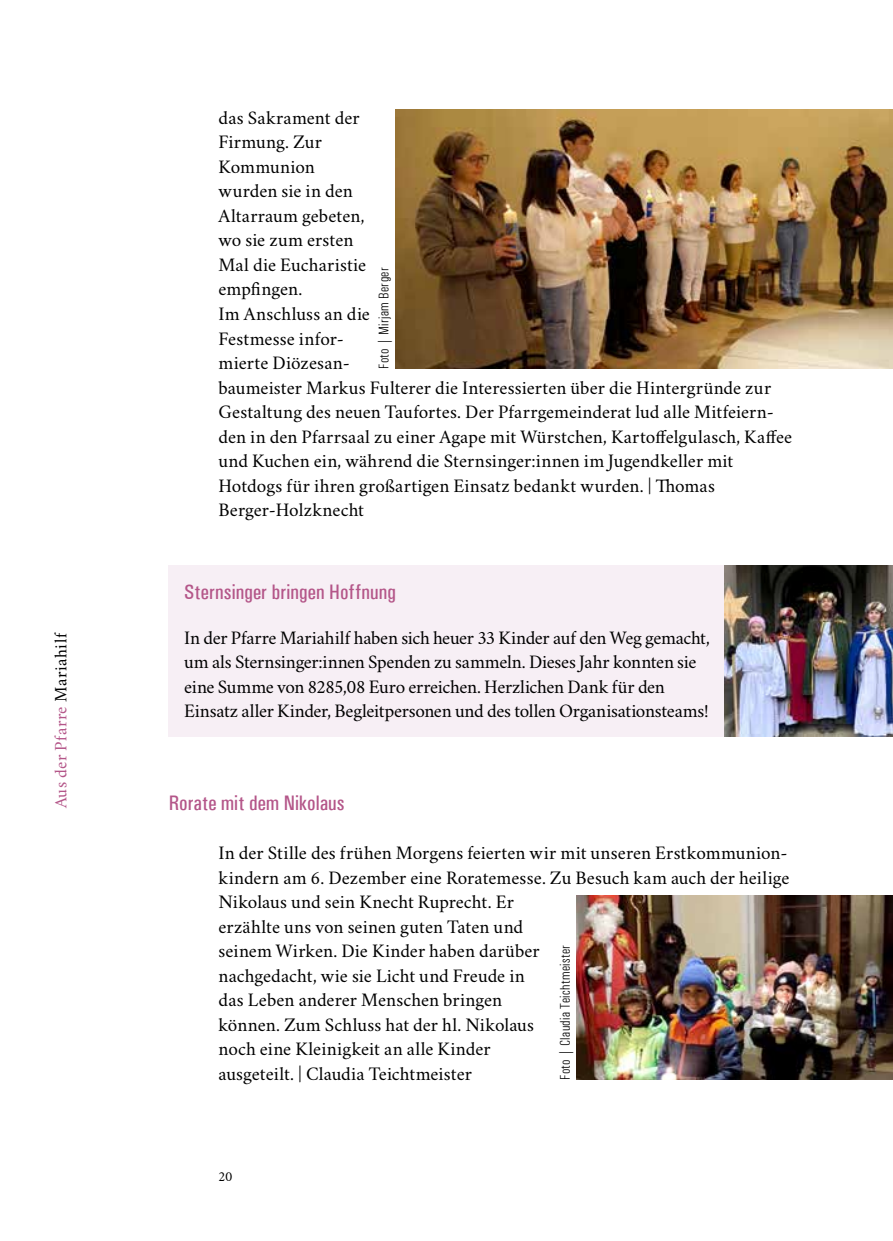
<style>
.page{position:relative;width:893px;height:1241px;background:#fff}
.page>*{position:absolute;margin:0;border:0;box-sizing:border-box;transform-origin:0 0}
.t1{font:500 condensed 21px "Univers";letter-spacing:.005em;color:#b45689}
.t2{font:19.25px/24.5px "Crimson";color:#000}
.t3{font:19.25px/24.5px "Crimson";letter-spacing:-.02em;color:#000}
.t4{font:17.5px "Crimson";letter-spacing:.035em;color:#b45689}
.t5{font:300 condensed 14px "Univers";letter-spacing:.025em;color:#000}
.t6{font:14px "Crimson";color:#000}
.s1{color:#000}
</style>
<div class="page">
<div style="left:169px;top:565px;width:724px;height:171px;background:#f7eff5"></div>
<img style="left:395px;top:109px;width:498px;height:260px">
<img style="left:576px;top:895px;width:317px;height:184px">
<img style="left:724px;top:565px;width:169px;height:171px">
<p class="t4" style="left:47px;top:808px;width:177px;rotate:-90deg">Aus der Pfarre <span class="s1">Mariahilf</span></p>
<p class="t2" style="left:218px;top:103px;width:575px">das Sakrament der<br>Firmung. Zur<br>Kommunion<br>wurden sie in den<br>Altarraum gebeten,<br>wo sie zum ersten<br>Mal die Eucharistie<br>empfingen.<br>Im Anschluss an die<br>Festmesse infor-<br>mierte Diözesan-<br>baumeister Markus Fulterer die Interessierten über die Hintergründe zur<br>Gestaltung des neuen Taufortes. Der Pfarrgemeinderat lud alle Mitfeiern&shy;den in den Pfarrsaal zu einer Agape mit Würstchen, Kartoffelgulasch, Kaffee und Kuchen ein, während die Sternsinger:innen im Jugendkeller mit<br>Hotdogs für ihren großartigen Einsatz bedankt wurden. | Thomas<br>Berger-Holzknecht</p>
<p class="t5" style="left:376px;top:369px;width:103px;rotate:-90deg">Foto | Mirjam Berger</p>
<p class="t1" style="left:184px;top:580px;width:213px">Sternsinger bringen Hoffnung</p>
<p class="t3" style="left:184px;top:623px;width:527px">In der Pfarre Mariahilf haben sich heuer 33 Kinder auf den Weg gemacht, um als Sternsinger:innen Spenden zu sammeln. Dieses Jahr konnten sie eine Summe von 8285,08 Euro erreichen. Herzlichen Dank für den Einsatz aller Kinder, Begleitpersonen und des tollen Organisationsteams!</p>
<p class="t1" style="left:169px;top:790px;width:177px">Rorate mit dem Nikolaus</p>
<p class="t2" style="left:218px;top:838px;width:572px">In der Stille des frühen Morgens feierten wir mit unseren Erstkommunion&shy;kindern am 6. Dezember eine Roratemesse. Zu Besuch kam auch der heilige Nikolaus und sein Knecht Ruprecht. Er<br>erzählte uns von seinen guten Taten und<br>seinem Wirken. Die Kinder haben darüber<br>nachgedacht, wie sie Licht und Freude in<br>das Leben anderer Menschen bringen<br>können. Zum Schluss hat der hl. Nikolaus<br>noch eine Kleinigkeit an alle Kinder<br>ausgeteilt. | Claudia Teichtmeister</p>
<p class="t5" style="left:557px;top:1079px;width:136px;rotate:-90deg">Foto | Claudia Teichtmeister</p>
<p class="t6" style="left:218px;top:1164px;width:15px">20</p>
</div>
